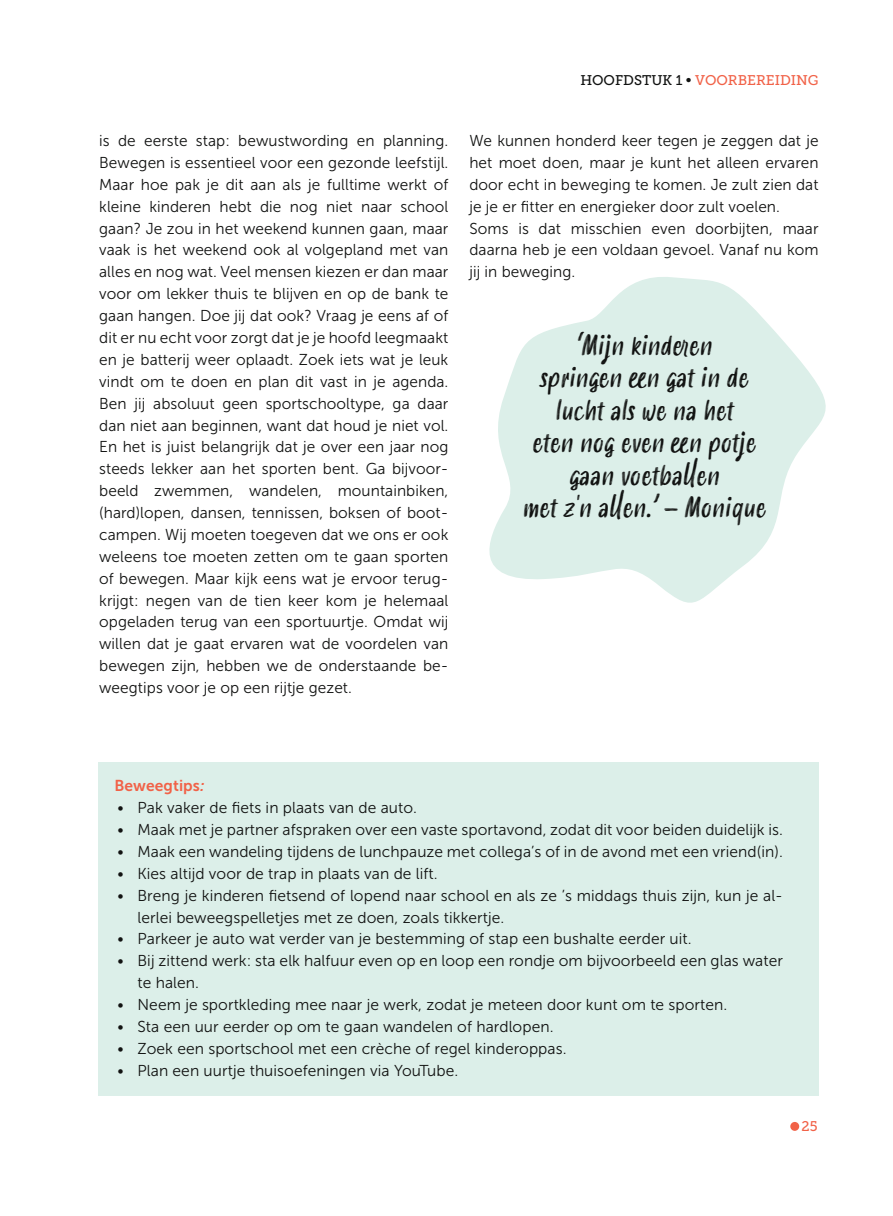
<style>
.page{position:relative;width:893px;height:1216px;background:#fff}
.page>*{position:absolute;margin:0;border:0;box-sizing:border-box;transform-origin:0 0}
.t1{font:italic 26.95px/32.4px "Smoothy";color:#111211;text-align:center}
.t2{font:15.75px/21.9px "Museo Sans 300";letter-spacing:.005em;color:#111211}
.t3{font:15.75px "Museo Sans 700";letter-spacing:.005em;color:#f16248}
.t4{font:14px "Museo Slab 500";color:#f16248}
.s1{color:#111211}
.s2{font-style:italic}
</style>
<div class="page">
<div style="left:790px;top:1121px;width:9px;height:9px;background:#f16248;border-radius:50%"></div>
<svg style="left:489px;top:277px;width:337px;height:326px;fill:#dcefe9"></svg>
<div style="left:98px;top:762px;width:721px;height:334px;background:#dcefe9"></div>
<p class="t4" style="left:580px;top:72px;width:240px"><span class="s1">HOOFDSTUK 1 •</span> VOORBEREIDING</p>
<p class="t2" style="left:99px;top:130px;width:351px;text-align:justify">is de eerste stap: bewustwording en planning.<br>Bewegen is essentieel voor een gezonde leefstijl.<br>Maar hoe pak je dit aan als je fulltime werkt of kleine kinderen hebt die nog niet naar school gaan? Je zou in het weekend kunnen gaan, maar vaak is het weekend ook al volgepland met van alles en nog wat. Veel mensen kiezen er dan maar voor om lekker thuis te blijven en op de bank te gaan hangen. Doe jij dat ook? Vraag je eens af of dit er nu echt voor zorgt dat je je hoofd leegmaakt en je batterij weer oplaadt. Zoek iets wat je leuk vindt om te doen en plan dit vast in je agenda.<br>Ben jij absoluut geen sportschooltype, ga daar dan niet aan beginnen, want dat houd je niet vol.<br>En het is juist belangrijk dat je over een jaar nog steeds lekker aan het sporten bent. Ga bijvoor&shy;beeld zwemmen, wandelen, mountainbiken, (hard)lopen, dansen, tennissen, boksen of boot&shy;campen. Wij moeten toegeven dat we ons er ook weleens toe moeten zetten om te gaan sporten of bewegen. Maar kijk eens wat je ervoor terug&shy;krijgt: negen van de tien keer kom je helemaal opgeladen terug van een sportuurtje. Omdat wij willen dat je gaat ervaren wat de voordelen van bewegen zijn, hebben we de onderstaande be&shy;weegtips voor je op een rijtje gezet.</p>
<p class="t2" style="left:469px;top:130px;width:351px">We kunnen honderd keer tegen je zeggen dat je het moet doen, maar je kunt het alleen ervaren door echt in beweging te komen. Je zult zien dat je je er fitter en energieker door zult voelen.<br>Soms is dat misschien even doorbijten, maar daarna heb je een voldaan gevoel. Vanaf nu kom jij in beweging.</p>
<h1 class="t1" style="left:522px;top:330px;width:245px">‘Mijn kinderen<br>springen een gat in de lucht als we na het<br>eten nog even een potje gaan voetballen<br>met z'n allen.’ – Monique</h1>
<p class="t3" style="left:114px;top:777px;width:92px">Beweegtips<span class="s2">:</span></p>
<p class="t2" style="left:118px;top:796px;width:301px">• Pak vaker de fiets in plaats van de auto.</p>
<p class="t2" style="left:118px;top:818px;width:667px">• Maak met je partner afspraken over een vaste sportavond, zodat dit voor beiden duidelijk is.</p>
<p class="t2" style="left:118px;top:840px;width:667px">• Maak een wandeling tijdens de lunchpauze met collega’s of in de avond met een vriend(in).</p>
<p class="t2" style="left:118px;top:862px;width:322px">• Kies altijd voor de trap in plaats van de lift.</p>
<p class="t2" style="left:137px;top:884px;width:647px;text-indent:-20px">• Breng je kinderen fietsend of lopend naar school en als ze ’s middags thuis zijn, kun je al&shy;lerlei beweegspelletjes met ze doen, zoals tikkertje.</p>
<p class="t2" style="left:118px;top:928px;width:576px">• Parkeer je auto wat verder van je bestemming of stap een bushalte eerder uit.</p>
<p class="t2" style="left:137px;top:950px;width:647px;text-indent:-20px">• Bij zittend werk: sta elk halfuur even op en loop een rondje om bijvoorbeeld een glas water te halen.</p>
<p class="t2" style="left:118px;top:993px;width:611px">• Neem je sportkleding mee naar je werk, zodat je meteen door kunt om te sporten.</p>
<p class="t2" style="left:118px;top:1015px;width:437px">• Sta een uur eerder op om te gaan wandelen of hardlopen.</p>
<p class="t2" style="left:118px;top:1037px;width:450px">• Zoek een sportschool met een crèche of regel kinderoppas.</p>
<p class="t2" style="left:118px;top:1059px;width:342px">• Plan een uurtje thuisoefeningen via YouTube.</p>
<p class="t4" style="left:801px;top:1118px;width:18px">25</p>
</div>
